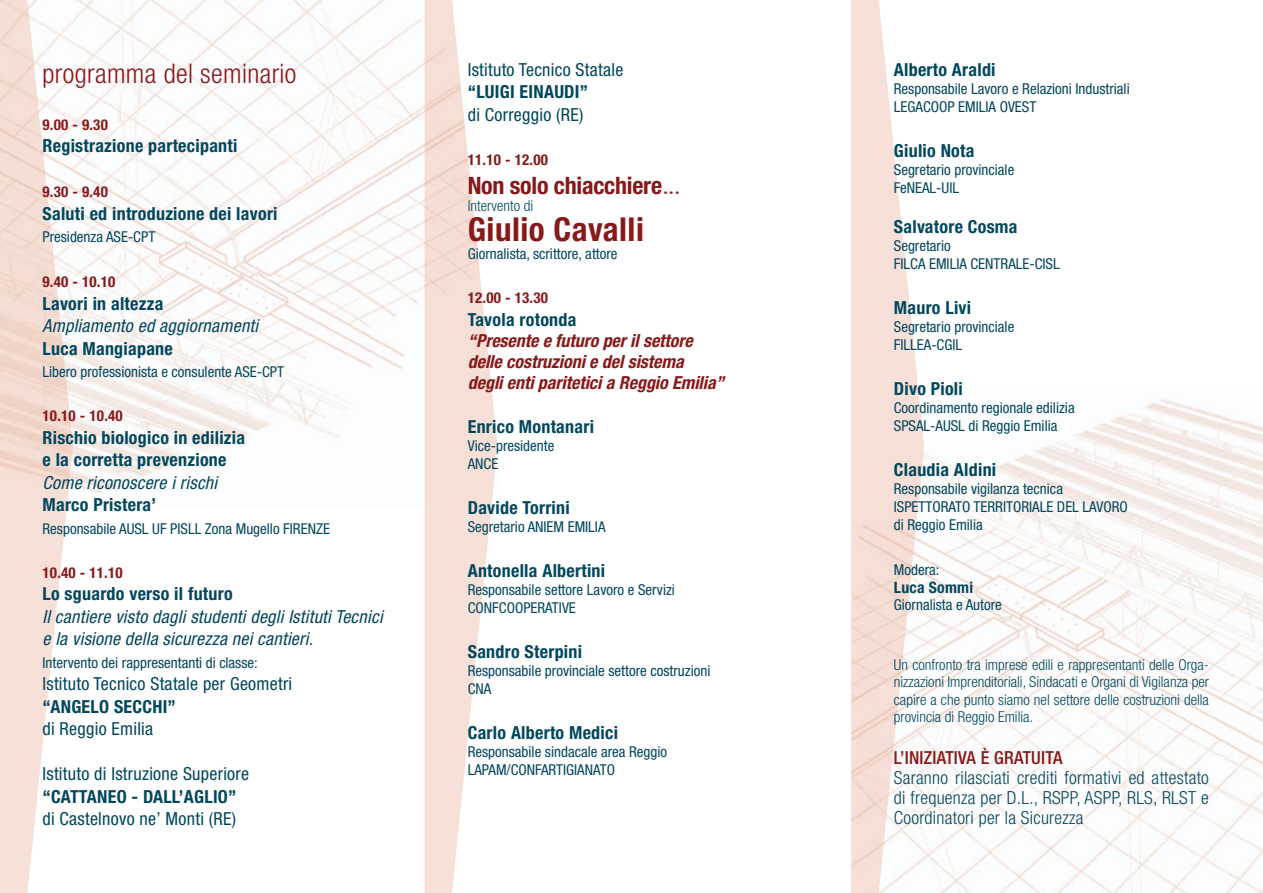
<style>
.page{position:relative;width:1263px;height:893px;background:#fff}
.page>*{position:absolute;margin:0;border:0;box-sizing:border-box;transform-origin:0 0}
.t1{font:700 condensed 33px "Helvetica Neue";letter-spacing:.015em;color:#891819}
.t2{font:300 condensed 27px "Helvetica Neue";letter-spacing:.015em;color:#891819}
.t3{font:700 condensed 24px "Helvetica Neue";letter-spacing:-.01em;color:#891819}
.t4{font:700 condensed 18px/22.5px "Helvetica Neue";letter-spacing:.015em;color:#03475e}
.t5{font:condensed 18px "Helvetica Neue";letter-spacing:.015em;color:#03475e}
.t6{font:italic condensed 18px/22.5px "Helvetica Neue";letter-spacing:.015em;color:#03475e}
.t7{font:300 condensed 18px/20.2px "Helvetica Neue";letter-spacing:.015em;color:#03475e;text-align:justify}
.t8{font:italic 700 condensed 18px/21px "Helvetica Neue";color:#891819}
.t9{font:500 condensed 18px "Helvetica Neue";letter-spacing:.015em;color:#891819}
.t10{font:700 condensed 15.75px "Helvetica Neue";letter-spacing:.015em;color:#03475e}
.t11{font:condensed 15px/18px "Helvetica Neue";color:#03475e}
.t12{font:300 condensed 15px/17.2px "Helvetica Neue";color:#03475e;text-align:justify}
.t13{font:700 condensed 15px "Helvetica Neue";letter-spacing:.015em;color:#891819}
.s1{font-family:"Times";font-weight:400;font-stretch:normal}
</style>
<div class="page">
<img style="left:924px;top:399px;width:339px;height:494px">
<img style="left:73px;top:0;width:425px;height:494px">
<svg style="left:424px;top:0;width:73px;height:893px;fill:#f7e0d7"></svg>
<svg style="left:0;top:0;width:73px;height:893px;fill:#f7e0d7"></svg>
<svg style="left:851px;top:0;width:73px;height:893px;fill:#f7e0d7"></svg>
<h2 class="t2" style="left:43px;top:58px;width:255px">programma del seminario</h2>
<p class="t13" style="left:43px;top:115px;width:67px">9.00 - 9.30</p>
<p class="t4" style="left:43px;top:134px;width:196px">Registrazione partecipanti</p>
<p class="t13" style="left:43px;top:183px;width:67px">9.30 - 9.40</p>
<p class="t4" style="left:43px;top:202px;width:237px">Saluti ed introduzione dei lavori</p>
<p class="t11" style="left:43px;top:228px;width:114px">Presidenza ASE-CPT</p>
<p class="t13" style="left:43px;top:273px;width:74px">9.40 - 10.10</p>
<p class="t4" style="left:43px;top:292px;width:122px">Lavori in altezza</p>
<p class="t6" style="left:43px;top:314px;width:217px">Ampliamento ed aggiornamenti</p>
<p class="t4" style="left:43px;top:337px;width:132px">Luca Mangiapane</p>
<p class="t11" style="left:43px;top:363px;width:243px">Libero professionista e consulente ASE-CPT</p>
<p class="t13" style="left:43px;top:407px;width:82px">10.10 - 10.40</p>
<p class="t4" style="left:43px;top:426px;width:204px">Rischio biologico in edilizia e la corretta prevenzione</p>
<p class="t6" style="left:43px;top:471px;width:176px">Come riconoscere i rischi</p>
<p class="t4" style="left:43px;top:493px;width:115px">Marco Pristera’</p>
<p class="t11" style="left:43px;top:519px;width:289px">Responsabile AUSL UF PISLL Zona Mugello FIRENZE</p>
<p class="t13" style="left:43px;top:563px;width:82px">10.40 - 11.10</p>
<p class="t4" style="left:43px;top:582px;width:192px">Lo sguardo verso il futuro</p>
<p class="t6" style="left:43px;top:605px;width:342px">Il cantiere visto dagli studenti degli Istituti Tecnici e la visione della sicurezza nei cantieri.</p>
<p class="t11" style="left:43px;top:653px;width:217px">Intervento dei rappresentanti di classe:</p>
<p class="t5" style="left:43px;top:674px;width:251px">Istituto Tecnico Statale per Geometri</p>
<p class="t4" style="left:43px;top:695px;width:135px">“ANGELO SECCHI”</p>
<p class="t5" style="left:43px;top:719px;width:112px">di Reggio Emilia</p>
<p class="t5" style="left:43px;top:764px;width:208px">Istituto di Istruzione Superiore</p>
<p class="t4" style="left:43px;top:785px;width:195px">“CATTANEO - DALL’AGLIO”</p>
<p class="t5" style="left:43px;top:809px;width:195px">di Castelnovo ne’ Monti (RE)</p>
<p class="t5" style="left:468px;top:59px;width:157px">Istituto Tecnico Statale</p>
<p class="t4" style="left:468px;top:80px;width:122px">“LUIGI EINAUDI”</p>
<p class="t5" style="left:468px;top:104px;width:117px">di Correggio (RE)</p>
<p class="t13" style="left:468px;top:151px;width:82px">11.10 - 12.00</p>
<h3 class="t3" style="left:468px;top:171px;width:213px">Non solo chiacchiere<span class="s1">...</span></h3>
<p class="t12" style="left:468px;top:197px;width:67px">Intervento di</p>
<h1 class="t1" style="left:468px;top:209px;width:178px">Giulio Cavalli</h1>
<p class="t11" style="left:468px;top:245px;width:151px">Giornalista, scrittore, attore</p>
<p class="t13" style="left:468px;top:289px;width:82px">12.00 - 13.30</p>
<p class="t4" style="left:468px;top:308px;width:110px">Tavola rotonda</p>
<p class="t8" style="left:468px;top:329px;width:258px">“Presente e futuro per il settore delle costruzioni e del sistema<br>degli enti paritetici a Reggio Emilia”</p>
<p class="t4" style="left:468px;top:415px;width:128px">Enrico Montanari</p>
<p class="t11" style="left:468px;top:436px;width:88px">Vice-presidente<br>ANCE</p>
<p class="t4" style="left:468px;top:496px;width:104px">Davide Torrini</p>
<p class="t11" style="left:468px;top:517px;width:139px">Segretario ANIEM EMILIA</p>
<p class="t4" style="left:468px;top:559px;width:139px">Antonella Albertini</p>
<p class="t11" style="left:468px;top:580px;width:209px">Responsabile settore Lavoro e Servizi<br>CONFCOOPERATIVE</p>
<p class="t4" style="left:468px;top:640px;width:116px">Sandro Sterpini</p>
<p class="t11" style="left:468px;top:661px;width:244px">Responsabile provinciale settore costruzioni<br>CNA</p>
<p class="t4" style="left:468px;top:721px;width:152px">Carlo Alberto Medici</p>
<p class="t11" style="left:468px;top:742px;width:201px">Responsabile sindacale area Reggio<br>LAPAM/CONFARTIGIANATO</p>
<p class="t4" style="left:894px;top:58px;width:103px">Alberto Araldi</p>
<p class="t11" style="left:894px;top:79px;width:237px">Responsabile Lavoro e Relazioni Industriali<br>LEGACOOP EMILIA OVEST</p>
<p class="t4" style="left:894px;top:139px;width:82px">Giulio Nota</p>
<p class="t11" style="left:894px;top:160px;width:122px">Segretario provinciale<br>FeNEAL-UIL</p>
<p class="t4" style="left:894px;top:215px;width:125px">Salvatore Cosma</p>
<p class="t11" style="left:894px;top:237px;width:167px">Segretario<br>FILCA EMILIA CENTRALE-CISL</p>
<p class="t4" style="left:894px;top:296px;width:79px">Mauro Livi</p>
<p class="t11" style="left:894px;top:318px;width:122px">Segretario provinciale<br>FILLEA-CGIL</p>
<p class="t4" style="left:894px;top:377px;width:70px">Divo Pioli</p>
<p class="t11" style="left:894px;top:399px;width:182px">Coordinamento regionale edilizia<br>SPSAL-AUSL di Reggio Emilia</p>
<p class="t4" style="left:894px;top:458px;width:104px">Claudia Aldini</p>
<p class="t11" style="left:894px;top:480px;width:235px">Responsabile vigilanza tecnica<br>ISPETTORATO TERRITORIALE DEL LAVORO di Reggio Emilia</p>
<p class="t11" style="left:894px;top:561px;width:47px">Modera:</p>
<p class="t10" style="left:894px;top:578px;width:81px">Luca Sommi</p>
<p class="t11" style="left:894px;top:595px;width:109px">Giornalista e Autore</p>
<p class="t12" style="left:894px;top:656px;width:317px">Un confronto tra imprese edili e rappresentanti delle Orga&shy;nizzazioni Imprenditoriali, Sindacati e Organi di Vigilanza per capire a che punto siamo nel settore delle costruzioni della provincia di Reggio Emilia.</p>
<p class="t9" style="left:894px;top:746px;width:170px">L’INIZIATIVA È GRATUITA</p>
<p class="t7" style="left:894px;top:767px;width:317px">Saranno rilasciati crediti formativi ed attestato di frequenza per D.L., RSPP, ASPP, RLS, RLST e Coordinatori per la Sicurezza</p>
</div>
